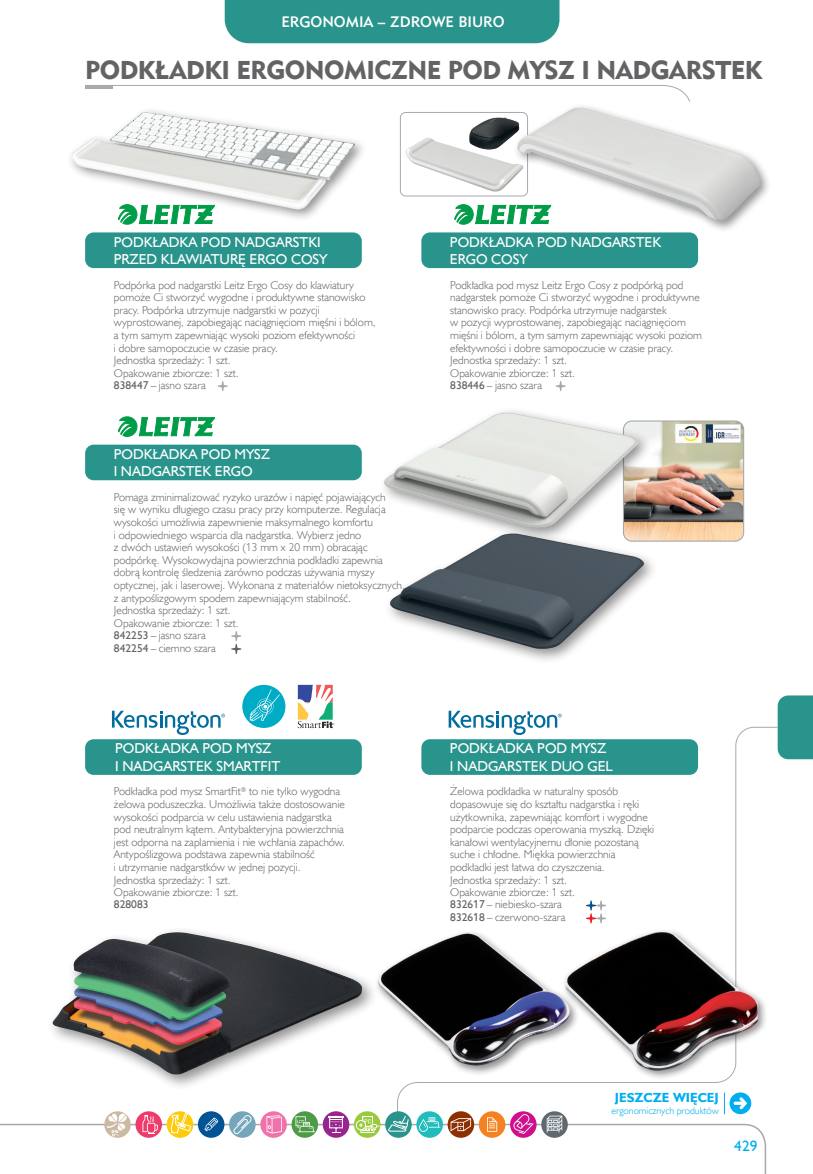
<style>
.page{position:relative;width:813px;height:1174px;background:#fff}
.page>*{position:absolute;margin:0;border:0;box-sizing:border-box;transform-origin:0 0}
.Rozdziały_nie_do_spisu{font:25.65px "Geometric 415 Blk EU";letter-spacing:-.02em;color:#636366}
.t1{font:15.3px "Humanst 521 EU";color:#00aeef}
.t2{font:15.15px "Geometric 415 Md EU";color:#fff}
.Nazwa_modułu_A{font:14.4px/17.2px "Humanst 521 EU";color:#fff}
.Nazwa_modułu_C{font:14.4px/17.2px "Humanst 521 EU";color:#fff}
.t3{font:700 13.2px "Humanst 521 EU";color:#00aeef}
.opis_produktów{font:11.4px/12.6px "Humanst 521 Lt EU";color:#636366}
.opis_produktów-2{font:11.4px "Humanst 521 EU";color:#636366}
.t4{font:9.9px "Humanst 521 Lt EU";color:#00aeef}
.s1{font-family:"Humanst 521 EU"}
</style>
<div class="page">
<div style="left:224px;top:0;width:335px;height:43px;background:#29948c"></div>
<svg style="left:85px;top:85px;width:605px;height:17px"></svg>
<hr style="left:85px;top:86px;width:28px;height:3px;background:#a8a9ad">
<svg style="left:0;top:1123px;width:766px;height:51px"></svg>
<div style="left:777px;top:695px;width:35px;height:64px;background:#29948c"></div>
<svg style="left:397px;top:726px;width:381px;height:404px"></svg>
<div style="left:416px;top:1111px;width:26px;height:26px;background:#21bdbd;border-radius:50%"></div>
<svg style="left:419px;top:1117px;width:21px;height:14px"></svg>
<div style="left:510px;top:1111px;width:26px;height:26px;background:#cf108c;border-radius:50%"></div>
<svg style="left:513px;top:1114px;width:20px;height:20px"></svg>
<div style="left:478px;top:1111px;width:27px;height:26px;background:#f58220;border-radius:50%"></div>
<svg style="left:487px;top:1117px;width:10px;height:14px"></svg>
<svg style="left:447px;top:1111px;width:27px;height:26px"></svg>
<svg style="left:450px;top:1118px;width:21px;height:13px"></svg>
<div style="left:354px;top:1111px;width:26px;height:26px;background:#99ca3b;border-radius:50%"></div>
<div style="left:355px;top:1120px;width:11px;height:10px;border:1px solid #fff;border-radius:50%"></div>
<svg style="left:359px;top:1115px;width:21px;height:18px"></svg>
<div style="left:322px;top:1111px;width:27px;height:26px;background:#99248e;border-radius:50%"></div>
<svg style="left:328px;top:1115px;width:15px;height:18px"></svg>
<svg style="left:291px;top:1111px;width:27px;height:26px"></svg>
<svg style="left:295px;top:1116px;width:20px;height:16px"></svg>
<svg style="left:260px;top:1111px;width:27px;height:26px"></svg>
<svg style="left:266px;top:1115px;width:15px;height:18px"></svg>
<div style="left:229px;top:1111px;width:26px;height:26px;background:#76a6bc;border-radius:50%"></div>
<svg style="left:233px;top:1114px;width:19px;height:20px"></svg>
<div style="left:198px;top:1111px;width:26px;height:26px;background:#005495;border-radius:50%"></div>
<svg style="left:204px;top:1117px;width:14px;height:14px"></svg>
<svg style="left:385px;top:1111px;width:26px;height:26px"></svg>
<svg style="left:388px;top:1115px;width:20px;height:16px"></svg>
<div style="left:541px;top:1111px;width:26px;height:26px;background:#5f696f;border-radius:50%"></div>
<svg style="left:546px;top:1115px;width:16px;height:17px"></svg>
<svg style="left:167px;top:1111px;width:28px;height:33px"></svg>
<div style="left:135px;top:1111px;width:27px;height:26px;background:#ef3b6b;border-radius:50%"></div>
<svg style="left:142px;top:1115px;width:16px;height:18px"></svg>
<svg style="left:104px;top:1111px;width:27px;height:26px"></svg>
<svg style="left:107px;top:1113px;width:19px;height:23px"></svg>
<div style="left:67px;top:107px;width:301px;height:115px;background:#231f20;opacity:.5"></div>
<img style="left:68px;top:109px;width:293px;height:103px">
<div style="left:421px;top:232px;width:276px;height:36px;background:#29948c;border-radius:9px"></div>
<svg style="left:454px;top:204px;width:58px;height:21px"></svg>
<div style="left:85px;top:232px;width:276px;height:36px;background:#29948c;border-radius:9px"></div>
<svg style="left:217px;top:381px;width:10px;height:10px"></svg>
<div style="left:117px;top:205px;width:20px;height:19px;background:#fff;border-radius:50%"></div>
<svg style="left:118px;top:202px;width:96px;height:23px"></svg>
<img style="left:405px;top:117px;width:107px;height:75px">
<div style="left:400px;top:112px;width:127px;height:84px;border:1px solid #a8a9ad;border-radius:5px"></div>
<div style="left:512px;top:103px;width:259px;height:130px;background:#231f20;opacity:.5"></div>
<img style="left:513px;top:104px;width:250px;height:121px">
<div style="left:85px;top:444px;width:276px;height:36px;background:#29948c;border-radius:9px"></div>
<svg style="left:231px;top:631px;width:10px;height:23px"></svg>
<svg style="left:118px;top:416px;width:96px;height:21px"></svg>
<img style="left:652px;top:421px;width:91px;height:120px">
<div style="left:622px;top:420px;width:121px;height:121px;border:1px solid #a8a9ad;border-radius:9px"></div>
<div style="left:378px;top:406px;width:274px;height:137px;background:#231f20;opacity:.5"></div>
<img style="left:381px;top:381px;width:257px;height:162px">
<div style="left:384px;top:527px;width:274px;height:137px;background:#231f20;opacity:.5"></div>
<img style="left:387px;top:457px;width:257px;height:207px">
<div style="left:561px;top:928px;width:206px;height:152px;background:#231f20;opacity:.5"></div>
<img style="left:579px;top:932px;width:178px;height:140px">
<div style="left:85px;top:739px;width:276px;height:36px;background:#29948c;border-radius:9px"></div>
<svg style="left:112px;top:710px;width:113px;height:25px"></svg>
<div style="left:47px;top:926px;width:331px;height:165px;background:#231f20;opacity:.5"></div>
<img style="left:51px;top:932px;width:311px;height:143px">
<svg style="left:297px;top:685px;width:37px;height:43px"></svg>
<div style="left:242px;top:685px;width:43px;height:43px;background:#00abc6;border-radius:50%"></div>
<svg style="left:249px;top:689px;width:30px;height:32px"></svg>
<svg style="left:448px;top:710px;width:113px;height:25px"></svg>
<div style="left:421px;top:739px;width:276px;height:36px;background:#29948c;border-radius:9px"></div>
<svg style="left:585px;top:900px;width:20px;height:23px"></svg>
<div style="left:374px;top:929px;width:205px;height:146px;background:#231f20;opacity:.5"></div>
<img style="left:378px;top:933px;width:191px;height:133px">
<h3 class="t2" style="left:281px;top:12px;width:224px">ERGONOMIA – ZDROWE BIURO</h3>
<p class="Rozdziały_nie_do_spisu" style="left:85px;top:54px;width:678px">PODKŁADKI ERGONOMICZNE POD MYSZ I NADGARSTEK</p>
<p class="Nazwa_modułu_A" style="left:114px;top:233px;width:215px">PODKŁADKA POD NADGARSTKI<br>PRZED KLAWIATURĘ ERGO COSY</p>
<p class="opis_produktów" style="left:114px;top:278px;width:263px">Podpórka pod nadgarstki Leitz Ergo Cosy do klawiatury pomoże Ci stworzyć wygodne i produktywne stanowisko pracy. Podpórka utrzymuje nadgarstki w pozycji wyprostowanej, zapobiegając naciągnięciom mięśni i bólom, a tym samym zapewniając wysoki poziom efektywności<br>i dobre samopoczucie w czasie pracy.</p>
<p class="opis_produktów" style="left:114px;top:354px;width:118px">Jednostka sprzedaży: 1 szt.</p>
<p class="opis_produktów" style="left:114px;top:366px;width:126px">Opakowanie zbiorcze: 1 szt.</p>
<p class="opis_produktów" style="left:114px;top:378px;width:93px"><span class="s1">838447</span> – jasno szara</p>
<p class="Nazwa_modułu_A" style="left:114px;top:445px;width:158px">PODKŁADKA POD MYSZ<br>I NADGARSTEK ERGO</p>
<p class="opis_produktów" style="left:114px;top:490px;width:292px">Pomaga zminimalizować ryzyko urazów i napięć pojawiających<br>się w wyniku długiego czasu pracy przy komputerze. Regulacja wysokości umożliwia zapewnienie maksymalnego komfortu<br>i odpowiedniego wsparcia dla nadgarstka. Wybierz jedno<br>z dwóch ustawień wysokości (13 mm x 20 mm) obracając podpórkę. Wysokowydajna powierzchnia podkładki zapewnia dobrą kontrolę śledzenia zarówno podczas używania myszy optycznej, jak i laserowej. Wykonana z materiałów nietoksycznych, z antypoślizgowym spodem zapewniającym stabilność.</p>
<p class="opis_produktów" style="left:114px;top:604px;width:118px">Jednostka sprzedaży: 1 szt.</p>
<p class="opis_produktów" style="left:114px;top:616px;width:126px">Opakowanie zbiorcze: 1 szt.</p>
<p class="opis_produktów" style="left:114px;top:628px;width:93px"><span class="s1">842253</span> – jasno szara</p>
<p class="opis_produktów" style="left:114px;top:641px;width:103px"><span class="s1">842254</span> – ciemno szara</p>
<p class="Nazwa_modułu_C" style="left:115px;top:740px;width:166px">PODKŁADKA POD MYSZ<br>I NADGARSTEK SMARTFIT</p>
<p class="opis_produktów" style="left:114px;top:785px;width:232px">Podkładka pod mysz SmartFit<sup>®</sup> to nie tylko wygodna żelowa poduszeczka. Umożliwia także dostosowanie wysokości podparcia w celu ustawienia nadgarstka pod neutralnym kątem. Antybakteryjna powierzchnia jest odporna na zaplamienia i nie wchłania zapachów.<br>Antypoślizgowa podstawa zapewnia stabilność<br>i utrzymanie nadgarstków w jednej pozycji.</p>
<p class="opis_produktów" style="left:114px;top:873px;width:118px">Jednostka sprzedaży: 1 szt.</p>
<p class="opis_produktów" style="left:114px;top:886px;width:126px">Opakowanie zbiorcze: 1 szt.</p>
<p class="opis_produktów-2" style="left:114px;top:897px;width:36px">828083</p>
<p class="Nazwa_modułu_A" style="left:449px;top:233px;width:213px">PODKŁADKA POD NADGARSTEK<br>ERGO COSY</p>
<p class="opis_produktów" style="left:450px;top:278px;width:253px">Podkładka pod mysz Leitz Ergo Cosy z podpórką pod nadgarstek pomoże Ci stworzyć wygodne i produktywne stanowisko pracy. Podpórka utrzymuje nadgarstek<br>w pozycji wyprostowanej, zapobiegając naciągnięciom mięśni i bólom, a tym samym zapewniając wysoki poziom efektywności i dobre samopoczucie w czasie pracy.</p>
<p class="opis_produktów" style="left:450px;top:354px;width:118px">Jednostka sprzedaży: 1 szt.</p>
<p class="opis_produktów" style="left:450px;top:366px;width:126px">Opakowanie zbiorcze: 1 szt.</p>
<p class="opis_produktów" style="left:450px;top:378px;width:93px"><span class="s1">838446</span> – jasno szara</p>
<p class="Nazwa_modułu_A" style="left:449px;top:740px;width:164px">PODKŁADKA POD MYSZ<br>I NADGARSTEK DUO GEL</p>
<p class="opis_produktów" style="left:450px;top:785px;width:205px">Żelowa podkładka w naturalny sposób dopasowuje się do kształtu nadgarstka i ręki użytkownika, zapewniając komfort i wygodne podparcie podczas operowania myszką. Dzięki kanałowi wentylacyjnemu dłonie pozostaną suche i chłodne. Miękka powierzchnia podkładki jest łatwa do czyszczenia.</p>
<p class="opis_produktów" style="left:450px;top:873px;width:118px">Jednostka sprzedaży: 1 szt.</p>
<p class="opis_produktów" style="left:450px;top:886px;width:126px">Opakowanie zbiorcze: 1 szt.</p>
<p class="opis_produktów" style="left:450px;top:898px;width:113px"><span class="s1">832617</span> – niebiesko-szara</p>
<p class="opis_produktów" style="left:450px;top:910px;width:117px"><span class="s1">832618</span> – czerwono-szara</p>
<p class="t3" style="left:614px;top:1089px;width:105px">JESZCZE WIĘCEJ</p>
<p class="t4" style="left:611px;top:1104px;width:109px">ergonomicznych produktów</p>
<h2 class="t1" style="left:734px;top:1136px;width:25px">429</h2>
</div>
